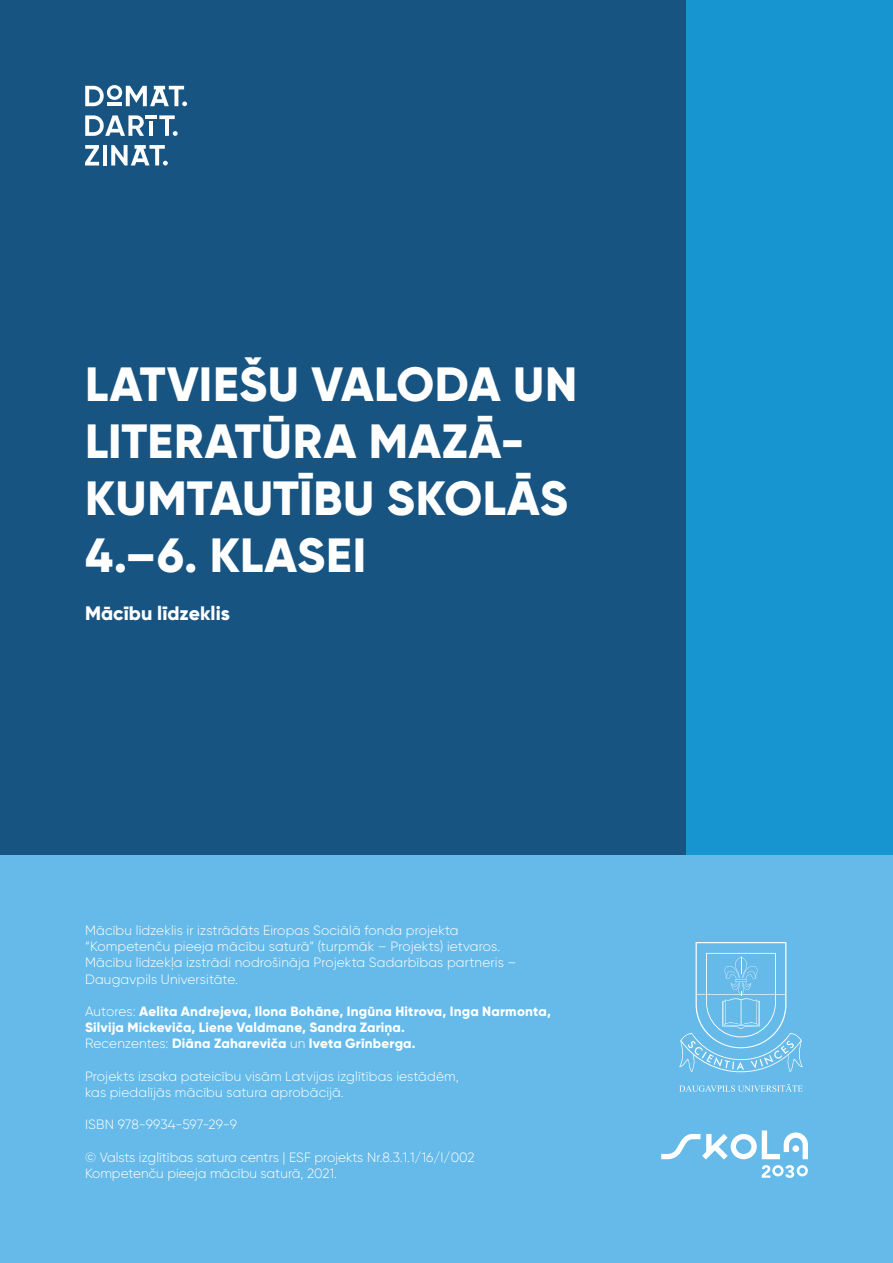
<style>
.page{position:relative;width:893px;height:1263px;background:#fff}
.page>*{position:absolute;margin:0;border:0;box-sizing:border-box;transform-origin:0 0}
.t1{font:800 48px/57px "Gilroy";letter-spacing:.005em;color:#fff}
.t2{font:800 19.5px "Gilroy";color:#fff}
.t3{font:300 13.5px/16.2px "Gilroy";letter-spacing:.01em;color:#fff}
.t4{font:800 13.5px/16.2px "Gilroy";letter-spacing:.015em;color:#fff}
.s1{font-weight:300}
</style>
<div class="page">
<div style="left:0;top:0;width:893px;height:926px;background:#185481"></div>
<div style="left:686px;top:0;width:207px;height:900px;background:#1795d0"></div>
<div style="left:0;top:855px;width:893px;height:408px;background:#65bae9"></div>
<hr style="left:149px;top:121px;width:4px;height:15px;background:#fff">
<svg style="left:159px;top:115px;width:19px;height:21px"></svg>
<svg style="left:85px;top:115px;width:59px;height:21px"></svg>
<svg style="left:85px;top:85px;width:102px;height:21px"></svg>
<svg style="left:85px;top:145px;width:14px;height:20px"></svg>
<hr style="left:103px;top:145px;width:4px;height:20px;background:#fff">
<svg style="left:111px;top:145px;width:57px;height:20px"></svg>
<hr style="left:146px;top:115px;width:11px;height:4px;background:#fff">
<svg style="left:762px;top:1165px;width:46px;height:13px"></svg>
<svg style="left:661px;top:1130px;width:147px;height:29px"></svg>
<svg style="left:679px;top:942px;width:124px;height:150px"></svg>
<h1 class="t1" style="left:85px;top:356px;width:494px">LATVIEŠU VALODA UN<br>LITERATŪRA MAZĀ-<br>KUMTAUTĪBU SKOLĀS<br>4.–6. KLASEI</h1>
<h2 class="t2" style="left:85px;top:601px;width:146px">Mācību līdzeklis</h2>
<p class="t3" style="left:85px;top:922px;width:433px">Mācību līdzeklis ir izstrādāts Eiropas Sociālā fonda projekta “Kompetenču pieeja mācību saturā” (turpmāk – Projekts) ietvaros.<br>Mācību līdzekļa izstrādi nodrošināja Projekta Sadarbības partneris – Daugavpils Universitāte.</p>
<p class="t4" style="left:85px;top:1003px;width:467px"><span class="s1">Autores:</span> Aelita Andrejeva, Ilona Bohāne, Ingūna Hitrova, Inga Narmonta,<br>Silvija Mickeviča, Liene Valdmane, Sandra Zariņa.<br><span class="s1">Recenzentes:</span> Diāna Zahareviča <span class="s1">un</span> Iveta Grīnberga.</p>
<p class="t3" style="left:85px;top:1068px;width:375px">Projekts izsaka pateicību visām Latvijas izglītības iestādēm, kas piedalījās mācību satura aprobācijā.</p>
<p class="t3" style="left:85px;top:1116px;width:154px">ISBN 978-9934-597-29-9</p>
<p class="t3" style="left:85px;top:1149px;width:391px">© Valsts izglītības satura centrs | ESF projekts Nr.8.3.1.1/16/I/002<br>Kompetenču pieeja mācību saturā, 2021.</p>
</div>
